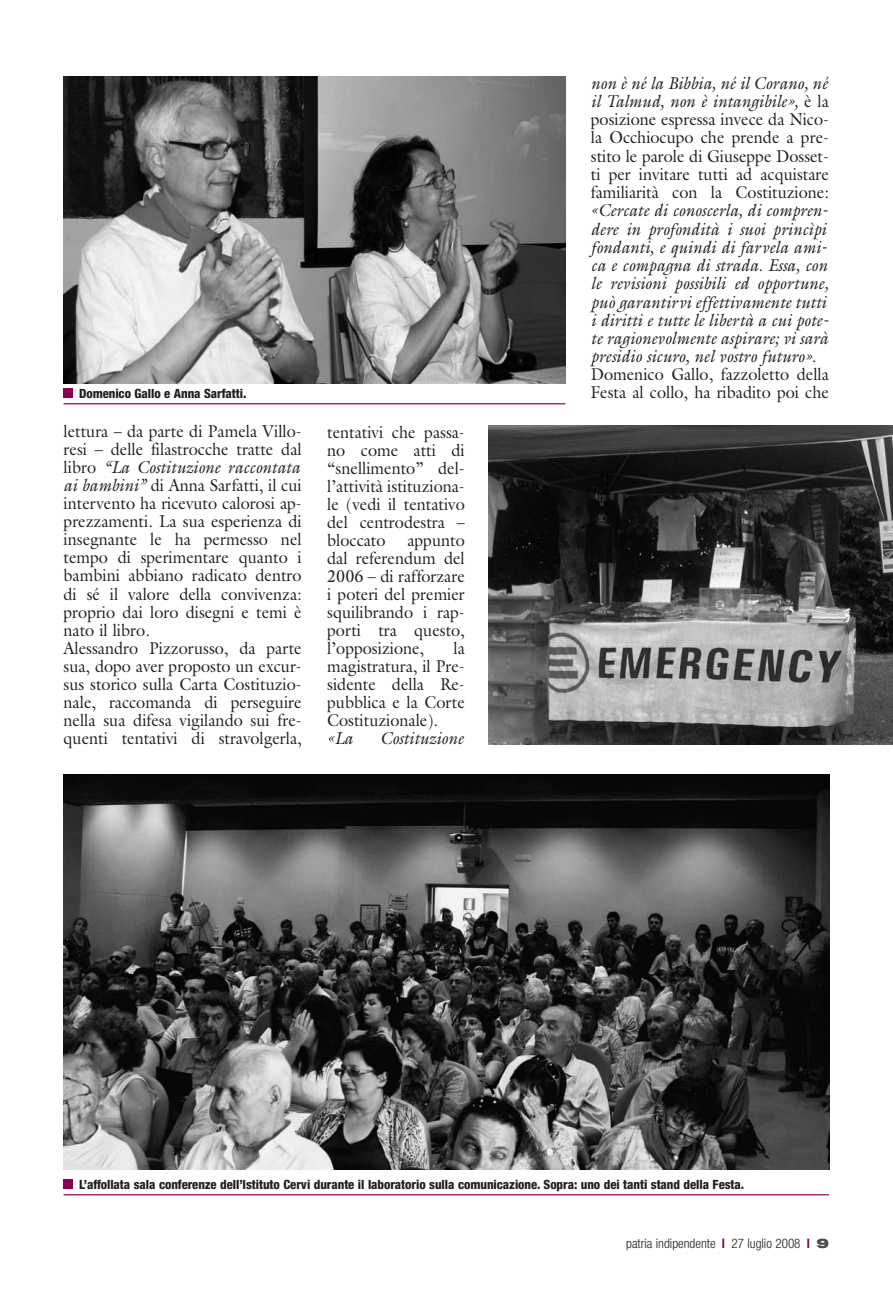
<style>
.page{position:relative;width:893px;height:1297px;background:#fff}
.page>*{position:absolute;margin:0;border:0;box-sizing:border-box;transform-origin:0 0}
.t1{font:17.25px/18px "Galliard";color:#231f20;text-align:justify;scale:.94 1}
.t2{font:italic 17.25px/18.3px "Galliard";color:#231f20;scale:.94 1}
.t3{font:300 condensed 13.2px "Helvetica Neue";color:#231f20}
.t4{font:800 condensed 12.75px "Helvetica Neue";letter-spacing:-.005em;color:#231f20}
.s1{font-style:italic}
.s2{font-weight:700;color:#8d0052}
.s3{font-weight:900;font-stretch:expanded;color:#4b4c4d}
</style>
<div class="page">
<hr style="left:64px;top:1194px;width:765px;height:1px;background:#8d0052">
<div style="left:64px;top:1180px;width:9px;height:9px;background:#8d0052"></div>
<hr style="left:64px;top:403px;width:501px;height:1px;background:#8d0052">
<div style="left:64px;top:389px;width:9px;height:9px;background:#8d0052"></div>
<img style="left:64px;top:77px;width:501px;height:306px">
<img style="left:489px;top:426px;width:404px;height:319px">
<img style="left:64px;top:774px;width:765px;height:396px">
<p class="t4" style="left:79px;top:389px;width:169px">Domenico Gallo e Anna Sarfatti.</p>
<p class="t1" style="left:64px;top:424px;width:255px;text-align:left">lettura – da parte di Pamela Villo&shy;resi – delle filastrocche tratte dal libro <span class="s1">“La Costituzione raccontata ai bambini”</span> di Anna Sarfatti, il cui intervento ha ricevuto calorosi ap&shy;prezzamenti. La sua esperienza di insegnante le ha permesso nel tempo di sperimentare quanto i bambini abbiano radicato dentro di sé il valore della convivenza: proprio dai loro disegni e temi è nato il libro.<br>Alessandro Pizzorusso, da parte sua, dopo aver proposto un excur&shy;sus storico sulla Carta Costituzio&shy;nale, raccomanda di perseguire nella sua difesa vigilando sui fre&shy;quenti tentativi di stravolgerla,</p>
<p class="t1" style="left:327px;top:424px;width:148px">tentativi che passa&shy;no come atti di “snellimento” del&shy;l’attività istituziona&shy;le (vedi il tentativo del centrodestra – bloccato</p>
<p class="t1" style="left:327px;top:532px;width:148px;text-indent:80px">appunto dal referendum del 2006 – di rafforzare i poteri del premier squilibrando i rap&shy;porti tra questo, l’opposizione,</p>
<p class="t1" style="left:327px;top:641px;width:148px;text-indent:126px">la magistratura, il Pre&shy;sidente della Re&shy;pubblica e la Corte Costituzionale).</p>
<p class="t2" style="left:327px;top:730px;width:29px">«La</p>
<p class="t2" style="left:380px;top:730px;width:90px">Costituzione</p>
<p class="t1" style="left:591px;top:76px;width:255px"><span class="s1">non è né la Bibbia, né il Corano, né il Talmud, non è intangibile»,</span> è la posizione espressa invece da Nico&shy;la Occhiocupo che prende a pre&shy;stito le parole di Giuseppe Dosset&shy;ti per invitare tutti ad acquistare familiarità con la Costituzione:</p>
<p class="t2" style="left:591px;top:203px;width:254px">«Cercate di conoscerla, di compren&shy;dere in profondità i suoi princìpi fondanti, e quindi di farvela ami&shy;ca e compagna di strada. Essa, con le revisioni possibili ed opportune, può garantirvi effettivamente tutti i diritti e tutte le libertà a cui pote&shy;te ragionevolmente aspirare; vi sarà presidio sicuro, nel vostro futuro».</p>
<p class="t1" style="left:591px;top:367px;width:255px">Domenico Gallo, fazzoletto della<br>Festa al collo, ha ribadito poi che</p>
<p class="t4" style="left:79px;top:1180px;width:666px">L’affollata sala conferenze dell’Istituto Cervi durante il laboratorio sulla comunicazione. Sopra: uno dei tanti stand della Festa.</p>
<p class="t3" style="left:626px;top:1238px;width:204px">patria indipendente <span class="s2">l</span> 27 luglio 2008 <span class="s2">l</span> <span class="s3">9</span></p>
</div>
